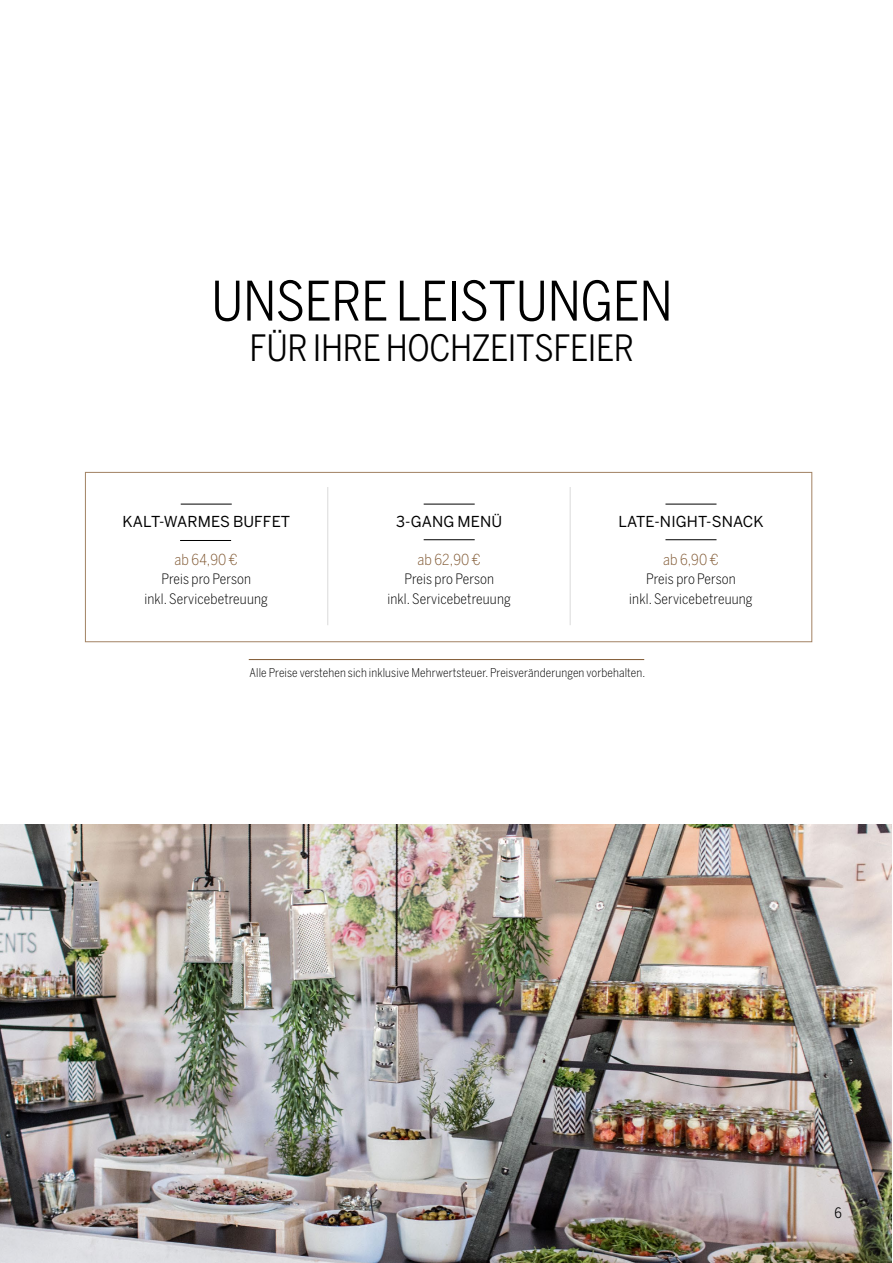
<style>
.page{position:relative;width:893px;height:1263px;background:#fff}
.page>*{position:absolute;margin:0;border:0;box-sizing:border-box;transform-origin:0 0}
.t1{font:condensed 54px "Benton Sans";letter-spacing:-.01em;color:#000}
.t2{font:condensed 36px "Benton Sans";letter-spacing:-.01em;color:#000}
.t3{font:15px "Benton Sans";letter-spacing:.01em;color:#000}
.t4{font:300 15px "Benton Sans Cond";letter-spacing:.01em;color:#805832}
.t5{font:300 14.25px/19.2px "Benton Sans Cond";letter-spacing:.01em;color:#000;text-align:center}
.t6{font:condensed 14.25px "Benton Sans";color:#000}
.t7{font:300 12px "Benton Sans Cond";letter-spacing:.01em;color:#000}
</style>
<div class="page">
<img style="left:0;top:825px;width:891px;height:438px">
<div style="left:85px;top:472px;width:727px;height:170px;border:1px solid #a28263"></div>
<hr style="left:181px;top:504px;width:51px;height:1px;background:#000">
<hr style="left:424px;top:504px;width:51px;height:1px;background:#000">
<hr style="left:424px;top:539px;width:51px;height:1px;background:#000">
<hr style="left:665px;top:504px;width:51px;height:1px;background:#000">
<hr style="left:665px;top:539px;width:51px;height:1px;background:#000">
<hr style="left:327px;top:487px;width:1px;height:138px;background:#dadada">
<hr style="left:570px;top:487px;width:1px;height:138px;background:#dadada">
<hr style="left:180px;top:540px;width:51px;height:1px;background:#000">
<hr style="left:249px;top:659px;width:395px;height:1px;background:#805832">
<h1 class="t1" style="left:211px;top:270px;width:463px">UNSERE LEISTUNGEN</h1>
<h2 class="t2" style="left:250px;top:327px;width:386px">FÜR IHRE HOCHZEITSFEIER</h2>
<p class="t3" style="left:123px;top:513px;width:169px">KALT-WARMES BUFFET</p>
<p class="t4" style="left:175px;top:551px;width:65px">ab 64,90 €</p>
<p class="t5" style="left:144px;top:570px;width:125px">Preis pro Person<br>inkl. Servicebetreuung</p>
<p class="t3" style="left:396px;top:513px;width:108px">3-GANG MENÜ</p>
<p class="t4" style="left:418px;top:551px;width:65px">ab 62,90 €</p>
<p class="t5" style="left:387px;top:570px;width:125px">Preis pro Person<br>inkl. Servicebetreuung</p>
<p class="t3" style="left:618px;top:513px;width:147px">LATE-NIGHT-SNACK</p>
<p class="t4" style="left:663px;top:551px;width:57px">ab 6,90 €</p>
<p class="t5" style="left:629px;top:570px;width:125px">Preis pro Person<br>inkl. Servicebetreuung</p>
<p class="t7" style="left:250px;top:666px;width:397px">Alle Preise verstehen sich inklusive Mehrwertsteuer. Preisveränderungen vorbehalten.</p>
<p class="t6" style="left:834px;top:1205px;width:9px">6</p>
</div>
